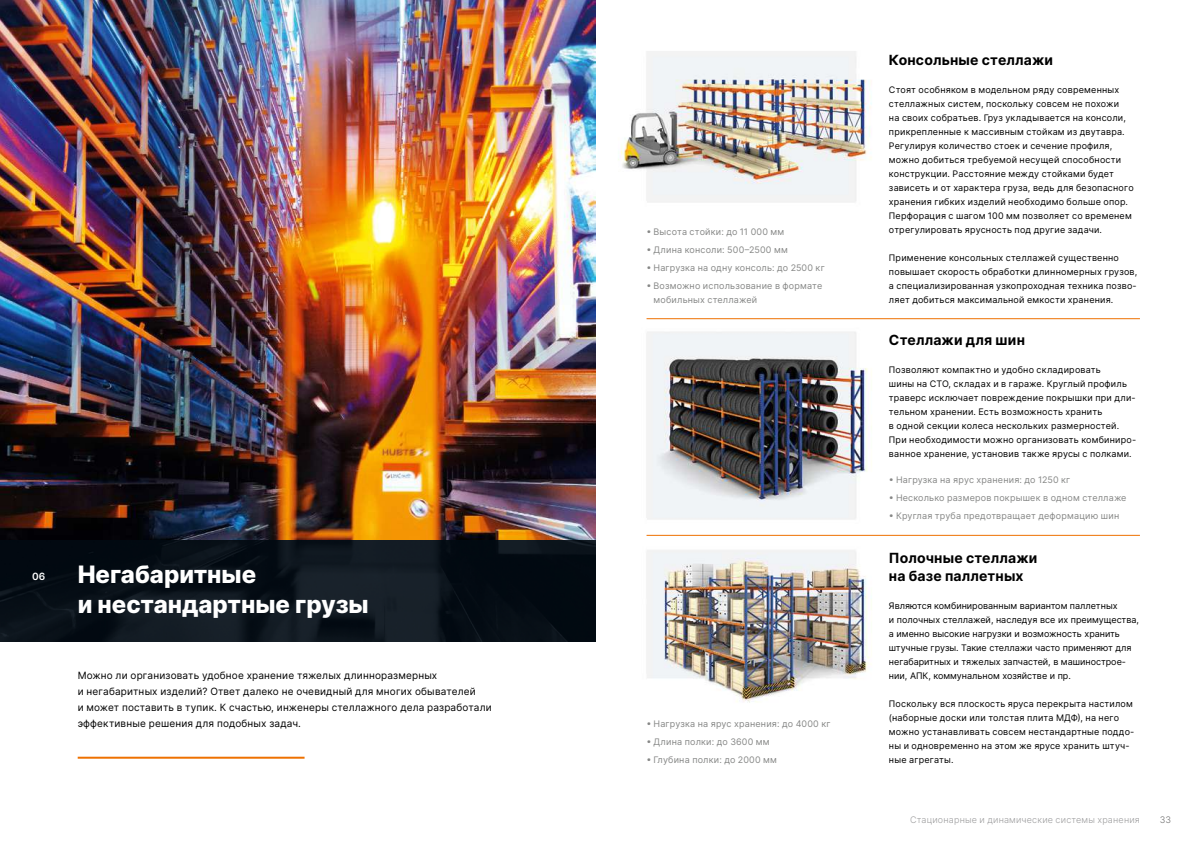
<style>
.page{position:relative;width:1191px;height:842px;background:#fff}
.page>*{position:absolute;margin:0;border:0;box-sizing:border-box;transform-origin:0 0}
.t1{font:800 24px/30px "Inter";color:#fff}
.t2{font:700 14px/18px "Inter";letter-spacing:.01em;color:#000}
.t3{font:10px/16px "Inter";letter-spacing:.02em;color:#000}
.t4{font:600 10px "Inter";color:#fff}
.t5{font:9px/14px "Inter";letter-spacing:.02em;color:#000}
.t6{font:9px/14px "Inter";letter-spacing:.02em;color:#868786}
.t7{font:9px/14px "Inter";color:#000}
.t8{font:300 9px "Inter";letter-spacing:.02em;color:#9c9c9d}
.t9{font:300 9px "Inter";color:#6e6e6e}
</style>
<div class="page">
<img style="left:595px;top:0;width:545px;height:703px">
<hr style="left:78px;top:757px;width:226px;height:2px;background:#ee7100">
<hr style="left:646px;top:318px;width:494px;height:1px;background:#ee7100">
<hr style="left:646px;top:535px;width:494px;height:1px;background:#ee7100">
<img style="left:0;top:0;width:595px;height:540px">
<img style="left:0;top:540px;width:595px;height:101px">
<p class="t4" style="left:32px;top:569px;width:15px">06</p>
<h1 class="t1" style="left:78px;top:558px;width:293px">Негабаритные<br>и нестандартные грузы</h1>
<p class="t3" style="left:78px;top:667px;width:415px">Можно ли организовать удобное хранение тяжелых длинноразмерных<br>и негабаритных изделий? Ответ далеко не очевидный для многих обывателей<br>и может поставить в тупик. К счастью, инженеры стеллажного дела разработали эффективные решения для подобных задач.</p>
<p class="t6" style="left:646px;top:224px;width:139px">• Высота стойки: до 11 000 мм</p>
<p class="t6" style="left:646px;top:242px;width:143px">• Длина консоли: 500–2500 мм</p>
<p class="t6" style="left:646px;top:260px;width:180px">• Нагрузка на одну консоль: до 2500 кг</p>
<p class="t6" style="left:653px;top:278px;width:170px;text-indent:-7px">• Возможно использование в формате мобильных стеллажей</p>
<p class="t6" style="left:646px;top:716px;width:186px">• Нагрузка на ярус хранения: до 4000 кг</p>
<p class="t6" style="left:646px;top:734px;width:125px">• Длина полки: до 3600 мм</p>
<p class="t6" style="left:646px;top:752px;width:132px">• Глубина полки: до 2000 мм</p>
<h2 class="t2" style="left:889px;top:50px;width:166px">Консольные стеллажи</h2>
<p class="t5" style="left:889px;top:82px;width:246px">Стоят особняком в модельном ряду современных стеллажных систем, поскольку совсем не похожи<br>на своих собратьев. Груз укладывается на консоли, прикрепленные к массивным стойкам из двутавра.<br>Регулируя количество стоек и сечение профиля, можно добиться требуемой несущей способности конструкции. Расстояние между стойками будет зависеть и от характера груза, ведь для безопасного хранения гибких изделий необходимо больше опор.<br>Перфорация с шагом 100 мм позволяет со временем отрегулировать ярусность под другие задачи.</p>
<p class="t5" style="left:889px;top:250px;width:250px">Применение консольных стеллажей существенно повышает скорость обработки длинномерных грузов, а специализированная узкопроходная техника позво&shy;ляет добиться максимальной емкости хранения.</p>
<h2 class="t2" style="left:889px;top:330px;width:137px">Стеллажи для шин</h2>
<p class="t5" style="left:889px;top:362px;width:249px">Позволяют компактно и удобно складировать<br>шины на СТО, складах и в гараже. Круглый профиль траверс исключает повреждение покрышки при дли&shy;тельном хранении. Есть возможность хранить<br>в одной секции колеса нескольких размерностей.<br>При необходимости можно организовать комбиниро&shy;ванное хранение, установив также ярусы с полками.</p>
<p class="t6" style="left:889px;top:473px;width:183px">• Нагрузка на ярус хранения: до 1250 кг</p>
<p class="t6" style="left:889px;top:491px;width:239px">• Несколько размеров покрышек в одном стеллаже</p>
<p class="t6" style="left:889px;top:509px;width:232px">• Круглая труба предотвращает деформацию шин</p>
<h2 class="t2" style="left:889px;top:548px;width:150px">Полочные стеллажи на базе паллетных</h2>
<p class="t7" style="left:889px;top:598px;width:252px">Являются комбинированным вариантом паллетных<br>и полочных стеллажей, наследуя все их преимущества, а именно высокие нагрузки и возможность хранить штучные грузы. Такие стеллажи часто применяют для негабаритных и тяжелых запчастей, в машинострое&shy;нии, АПК, коммунальном хозяйстве и пр.</p>
<p class="t5" style="left:889px;top:696px;width:247px">Поскольку вся плоскость яруса перекрыта настилом (наборные доски или толстая плита МДФ), на него можно устанавливать совсем нестандартные поддо&shy;ны и одновременно на этом же ярусе хранить штуч&shy;ные агрегаты.</p>
<p class="t8" style="left:910px;top:813px;width:231px">Стационарные и динамические системы хранения</p>
<p class="t9" style="left:1159px;top:813px;width:13px">33</p>
</div>
